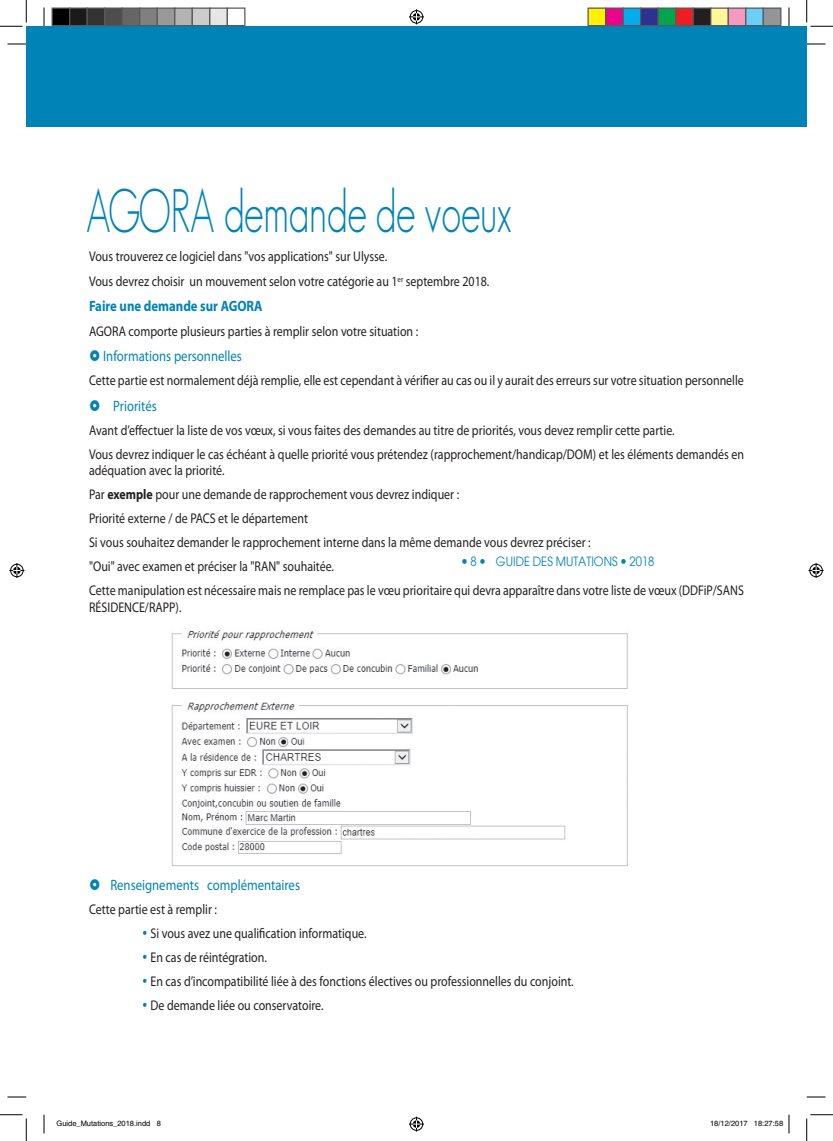
<style>
.page{position:relative;width:833px;height:1141px;background:#fff}
.page>*{position:absolute;margin:0;border:0;box-sizing:border-box;transform-origin:0 0}
.t1{font:300 60px "Geosans";letter-spacing:-.01em;color:#0083b6;scale:.67 1}
.t2{font:15px "Myriad Pro";color:#0083b6;scale:.85 1}
.t3{font:700 15px "Myriad Pro";color:#0083b6;scale:.85 1}
.t4{font:14px/24px "Myriad Pro";color:#231f20;scale:.85 1}
.t5{font:12.5px "Avant Garde";color:#0083b6;scale:.9 1}
.t6{font:7.5px "Helvetica";color:#000}
.s1{font-weight:700}
.s2{color:#0083b6}
</style>
<div class="page">
<div style="left:26px;top:44px;width:780px;height:83px;background:#0083b6"></div>
<div style="left:26px;top:26px;width:780px;height:59px;background:#0083b6"></div>
<img style="left:171px;top:630px;width:457px;height:59px">
<img style="left:171px;top:702px;width:457px;height:165px">
<svg style="left:8px;top:43px;width:18px;height:2px"></svg>
<svg style="left:806px;top:43px;width:19px;height:2px"></svg>
<svg style="left:8px;top:1096px;width:18px;height:1px"></svg>
<svg style="left:806px;top:1096px;width:19px;height:1px"></svg>
<svg style="left:43px;top:8px;width:2px;height:18px"></svg>
<svg style="left:43px;top:1114px;width:2px;height:19px"></svg>
<svg style="left:788px;top:8px;width:1px;height:18px"></svg>
<svg style="left:0;top:0;width:27px;height:27px"></svg>
<svg style="left:0;top:1114px;width:27px;height:26px"></svg>
<svg style="left:806px;top:0;width:26px;height:27px"></svg>
<svg style="left:806px;top:1114px;width:26px;height:26px"></svg>
<svg style="left:409px;top:9px;width:15px;height:15px"></svg>
<svg style="left:409px;top:1116px;width:15px;height:15px"></svg>
<svg style="left:9px;top:563px;width:15px;height:15px"></svg>
<svg style="left:808px;top:563px;width:15px;height:15px"></svg>
<div style="left:52px;top:8px;width:18px;height:18px;background:#000"></div>
<div style="left:51px;top:7px;width:19px;height:19px;border:1px solid #595959"></div>
<div style="left:70px;top:8px;width:17px;height:18px;background:#1a1a1a"></div>
<div style="left:69px;top:7px;width:19px;height:19px;border:1px solid #595959"></div>
<div style="left:87px;top:8px;width:18px;height:18px;background:#333"></div>
<div style="left:86px;top:7px;width:19px;height:19px;border:1px solid #595959"></div>
<div style="left:105px;top:8px;width:17px;height:18px;background:#4d4d4d"></div>
<div style="left:104px;top:7px;width:19px;height:19px;border:1px solid #595959"></div>
<div style="left:122px;top:8px;width:18px;height:18px;background:#666"></div>
<div style="left:121px;top:7px;width:19px;height:19px;border:1px solid #595959"></div>
<div style="left:140px;top:8px;width:17px;height:18px;background:#808080"></div>
<div style="left:139px;top:7px;width:19px;height:19px;border:1px solid #595959"></div>
<div style="left:157px;top:8px;width:18px;height:18px;background:#999"></div>
<div style="left:156px;top:7px;width:19px;height:19px;border:1px solid #595959"></div>
<div style="left:175px;top:8px;width:17px;height:18px;background:#b3b3b3"></div>
<div style="left:174px;top:7px;width:19px;height:19px;border:1px solid #595959"></div>
<div style="left:192px;top:8px;width:18px;height:18px;background:#ccc"></div>
<div style="left:191px;top:7px;width:19px;height:19px;border:1px solid #595959"></div>
<div style="left:210px;top:8px;width:17px;height:18px;background:#e6e6e6"></div>
<div style="left:209px;top:7px;width:19px;height:19px;border:1px solid #595959"></div>
<div style="left:226px;top:7px;width:19px;height:19px;border:1px solid #595959"></div>
<div style="left:587px;top:8px;width:18px;height:18px;background:#fff101"></div>
<div style="left:587px;top:7px;width:19px;height:19px;border:1px solid #595959"></div>
<div style="left:605px;top:8px;width:17px;height:18px;background:#ed028c"></div>
<div style="left:604px;top:7px;width:19px;height:19px;border:1px solid #595959"></div>
<div style="left:622px;top:8px;width:18px;height:18px;background:#00aeef"></div>
<div style="left:622px;top:7px;width:19px;height:19px;border:1px solid #595959"></div>
<div style="left:640px;top:8px;width:17px;height:18px;background:#2e3092"></div>
<div style="left:639px;top:7px;width:19px;height:19px;border:1px solid #595959"></div>
<div style="left:657px;top:8px;width:18px;height:18px;background:#00a54f"></div>
<div style="left:657px;top:7px;width:19px;height:19px;border:1px solid #595959"></div>
<div style="left:675px;top:8px;width:17px;height:18px;background:#ee1d23"></div>
<div style="left:674px;top:7px;width:19px;height:19px;border:1px solid #595959"></div>
<div style="left:692px;top:8px;width:18px;height:18px;background:#231f20"></div>
<div style="left:692px;top:7px;width:19px;height:19px;border:1px solid #595959"></div>
<div style="left:710px;top:8px;width:17px;height:18px;background:#fff79a"></div>
<div style="left:709px;top:7px;width:19px;height:19px;border:1px solid #595959"></div>
<div style="left:727px;top:8px;width:18px;height:18px;background:#f499c2"></div>
<div style="left:727px;top:7px;width:19px;height:19px;border:1px solid #595959"></div>
<div style="left:745px;top:8px;width:17px;height:18px;background:#6bcff6"></div>
<div style="left:744px;top:7px;width:19px;height:19px;border:1px solid #595959"></div>
<div style="left:762px;top:8px;width:18px;height:18px;background:#939598"></div>
<div style="left:762px;top:7px;width:19px;height:19px;border:1px solid #595959"></div>
<svg style="left:788px;top:1114px;width:1px;height:19px"></svg>
<h1 class="t1" style="left:86px;top:177px;width:636px">Agora demande de voeux</h1>
<p class="t4" style="left:89px;top:243px;width:472px;line-height:25.1px">Vous trouverez ce logiciel dans "vos applications" sur Ulysse.<br>Vous devrez choisir un mouvement selon votre catégorie au 1<sup>er</sup> septembre 2018.</p>
<p class="t3" style="left:89px;top:296px;width:185px">Faire une demande sur AGORA</p>
<p class="t4" style="left:89px;top:319px;width:388px">AGORA comporte plusieurs parties à remplir selon votre situation :</p>
<p class="t2" style="left:103px;top:347px;width:165px">I nformations personnelles</p>
<p class="t4" style="left:89px;top:368px;width:771px">Cette partie est normalement déjà remplie, elle est cependant à vérifier au cas ou il y aurait des erreurs sur votre situation personnelle</p>
<p class="t2" style="left:113px;top:396px;width:53px">Priorités</p>
<p class="t4" style="left:89px;top:417px;width:771px">Avant d’effectuer la liste de vos vœux, si vous faites des demandes au titre de priorités, vous devez remplir cette partie.<br>Vous devrez indiquer le cas échéant à quelle priorité vous prétendez (rapprochement/handicap/DOM) et les éléments demandés en</p>
<p class="t4" style="left:89px;top:458px;width:747px">adéquation avec la priorité.<br>Par <span class="s1">exemple</span> pour une demande de rapprochement vous devrez indiquer :<br>Priorité externe / de PACS et le département<br>Si vous souhaitez demander le rapprochement interne dans la même demande vous devrez préciser :<br>"Oui" avec examen et préciser la "RAN " souhaitée.<br>Cette manipulation est nécessaire mais ne remplace pas le vœu prioritaire qui devra apparaître dans votre liste de vœux (DDFiP/SANS</p>
<p class="t4" style="left:89px;top:595px;width:110px">RéSI DENCE/RAPP).</p>
<p class="t5" style="left:470px;top:553px;width:8px">8</p>
<p class="t5" style="left:495px;top:553px;width:177px">GUIDE DES MUTATIONS 2018</p>
<p class="t2" style="left:110px;top:875px;width:224px">Renseignements complémentaires</p>
<p class="t4" style="left:89px;top:896px;width:152px">Cette partie est à remplir :</p>
<p class="t4" style="left:142px;top:920px;width:265px"><span class="s2">•</span> si vous avez une qualification informatique.</p>
<p class="t4" style="left:142px;top:944px;width:148px"><span class="s2">•</span> en cas de réintégration.</p>
<p class="t4" style="left:142px;top:968px;width:509px"><span class="s2">•</span> en cas d’incompatibilité liée à des fonctions électives ou professionnelles du conjoint.</p>
<p class="t4" style="left:142px;top:992px;width:215px"><span class="s2">•</span> de demande liée ou conservatoire.</p>
<p class="t6" style="left:56px;top:1118px;width:106px">Guide_Mutations_2018.indd 8</p>
<p class="t6" style="left:709px;top:1118px;width:74px">18/12/2017 18:27:58</p>
</div>
